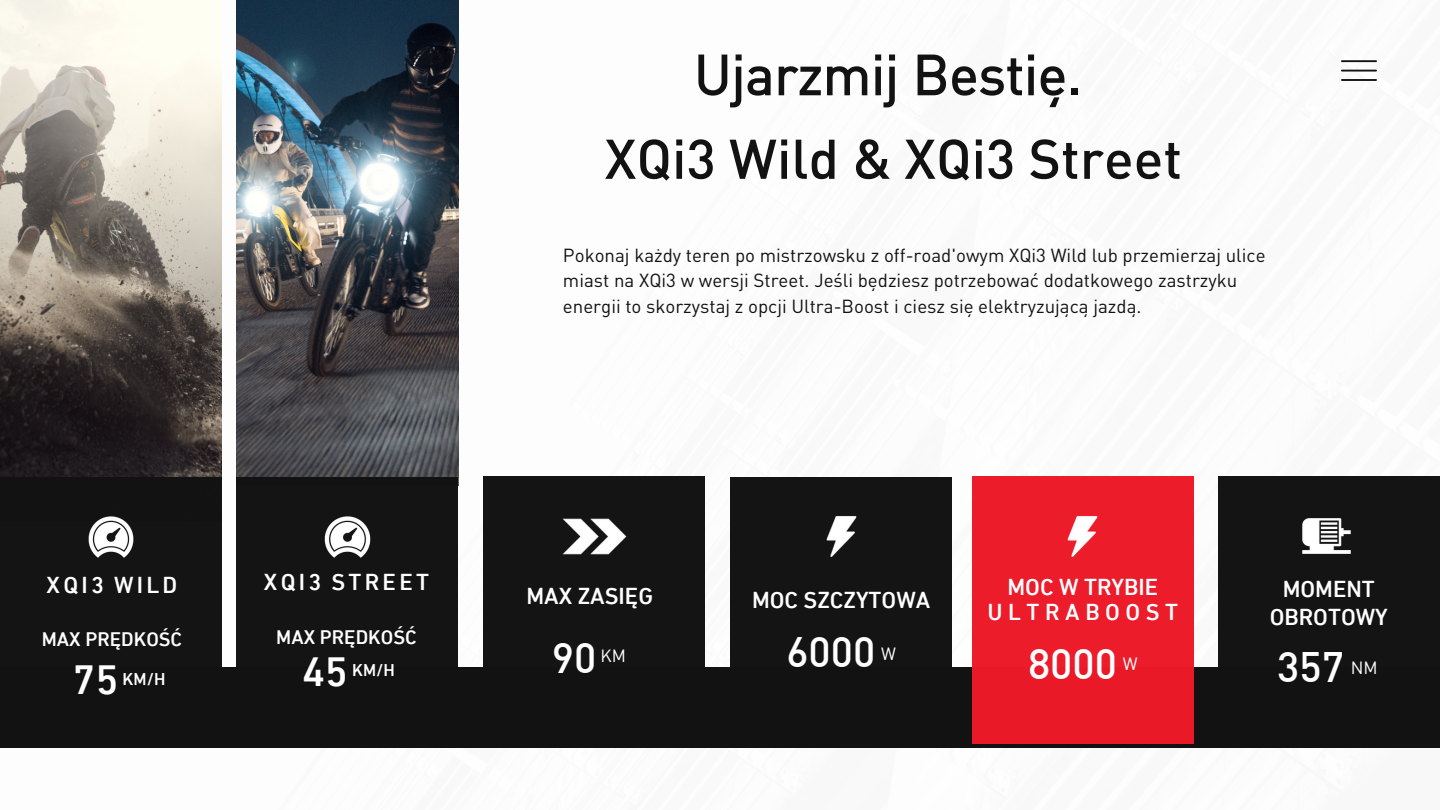
<style>
.page{position:relative;width:1440px;height:810px;background:#fff}
.page>*{position:absolute;margin:0;border:0;box-sizing:border-box;transform-origin:0 0}
.t1{font:500 55px/84.3px "DIN Pro";color:#121212;text-align:center}
.t2{font:500 41.7px "DIN Pro";color:#fff}
.t3{font:500 41.7px "DIN Next LT Pro";color:#fff}
.t4{font:500 23.5px/28.2px "DIN Next LT Pro";color:#fff;text-align:center}
.t5{font:500 20px "DIN Next LT Pro";color:#fff}
.t6{font:18.7px/25.5px "DIN Pro";color:#121212}
.t7{font:500 17.4px "DIN Next LT Pro";color:#fff}
.t8{font:17.4px "DIN Pro";color:#fff}
.s1{font-weight:400}
</style>
<div class="page">
<svg style="left:1341px;top:60px;width:36px;height:21px"></svg>
<img style="left:0;top:0;width:221px;height:477px">
<div style="left:0;top:667px;width:1440px;height:81px;background:#121212"></div>
<div style="left:1219px;top:476px;width:221px;height:248px;background:#121212"></div>
<img style="left:1302px;top:518px;width:49px;height:36px">
<div style="left:484px;top:477px;width:221px;height:267px;background:#121212"></div>
<img style="left:562px;top:518px;width:65px;height:37px">
<div style="left:731px;top:477px;width:221px;height:247px;background:#121212"></div>
<img style="left:826px;top:516px;width:31px;height:41px">
<div style="left:972px;top:477px;width:221px;height:267px;background:#ec1a29"></div>
<img style="left:1067px;top:516px;width:31px;height:41px">
<div style="left:0;top:477px;width:221px;height:247px;background:#121212"></div>
<img style="left:88px;top:517px;width:46px;height:41px">
<img style="left:237px;top:0;width:221px;height:477px">
<div style="left:237px;top:477px;width:221px;height:247px;background:#121212"></div>
<img style="left:324px;top:517px;width:46px;height:41px">
<p class="t1" style="left:605px;top:38px;width:579px"><span class="s1">Ujarzmij Bestię</span>.<br>XQi3 Wild &amp; XQi3 Street</p>
<p class="t6" style="left:563px;top:240px;width:704px">Pokonaj każdy teren po mistrzowsku z off-road'owym XQi3 Wild lub przemierzaj ulice miast na XQi3 w wersji Street. Jeśli będziesz potrzebować dodatkowego zastrzyku energii to skorzystaj z opcji Ultra-Boost i ciesz się elektryzującą jazdą.</p>
<p class="t4" style="left:47px;top:570px;width:132px">X Q I 3 W I L D</p>
<p class="t5" style="left:42px;top:628px;width:142px">MAX PRĘDKOŚĆ</p>
<p class="t3" style="left:73px;top:655px;width:47px">75</p>
<p class="t7" style="left:123px;top:669px;width:44px">KM/H</p>
<p class="t4" style="left:264px;top:568px;width:167px">X Q I 3 S T R E E T</p>
<p class="t5" style="left:276px;top:625px;width:142px">MAX PRĘDKOŚĆ</p>
<p class="t3" style="left:302px;top:648px;width:47px">45</p>
<p class="t7" style="left:352px;top:660px;width:44px">KM/H</p>
<p class="t4" style="left:526px;top:582px;width:128px">MAX ZASIĘG</p>
<p class="t2" style="left:552px;top:641px;width:46px">90</p>
<p class="t8" style="left:601px;top:649px;width:27px">KM</p>
<p class="t4" style="left:752px;top:586px;width:180px">MOC SZCZYTOWA</p>
<p class="t2" style="left:786px;top:635px;width:90px">6000</p>
<p class="t8" style="left:881px;top:647px;width:16px">W</p>
<p class="t4" style="left:988px;top:574px;width:192px;line-height:25.1px">MOC W TRYBIE<br>U L T R A B O O S T</p>
<p class="t2" style="left:1028px;top:647px;width:90px">8000</p>
<p class="t8" style="left:1123px;top:657px;width:16px">W</p>
<p class="t4" style="left:1270px;top:574px;width:120px">MOMENT<br>OBROTOWY</p>
<p class="t2" style="left:1277px;top:650px;width:68px">357</p>
<p class="t8" style="left:1351px;top:661px;width:28px">NM</p>
</div>
